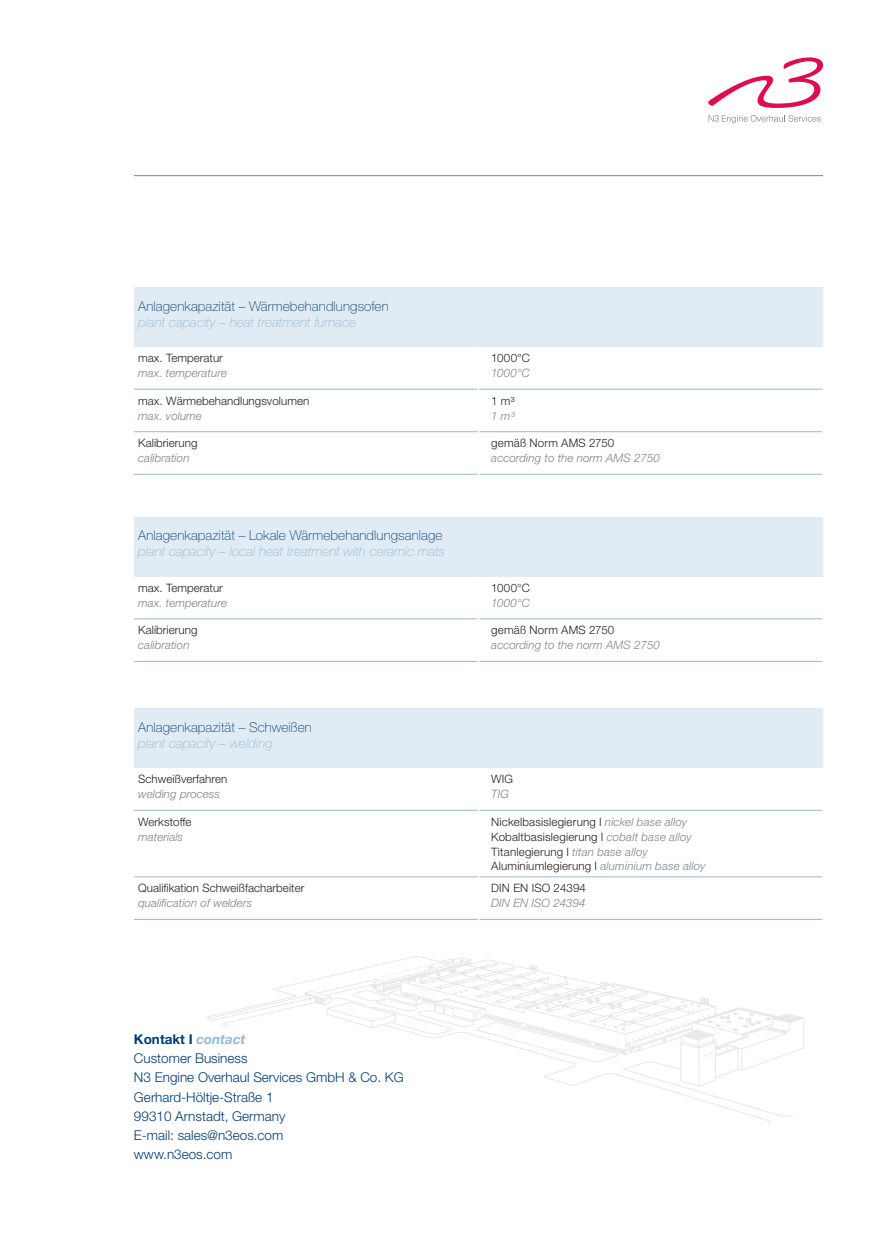
<style>
.page{position:relative;width:872px;height:1242px;background:#fff}
.page>*{position:absolute;margin:0;border:0;box-sizing:border-box;transform-origin:0 0}
.t1{font:300 13.5px/19.2px "Helvetica Neue";color:#003b71}
.t2{font:100 13.5px "Helvetica Neue";letter-spacing:.01em;color:#003b71}
.t3{font:italic 100 13.5px "Helvetica Neue";color:#94b9d7}
.t4{font:300 11.55px/14.9px "Helvetica Neue";letter-spacing:.005em;color:#231f20}
.t5{font:italic 300 11.55px "Helvetica Neue";letter-spacing:.005em;color:#808285}
.s1{font-style:italic;color:#808285}
.s2{font-weight:700}
.s3{font-weight:700;font-style:italic;color:#94b9d7}
</style>
<div class="page">
<svg style="left:205px;top:956px;width:599px;height:130px"></svg>
<hr style="left:134px;top:175px;width:689px;height:1px;background:#808285">
<svg style="left:708px;top:57px;width:115px;height:51px"></svg>
<svg style="left:708px;top:115px;width:112px;height:8px"></svg>
<div style="left:134px;top:287px;width:689px;height:60px;background:#e1ebf4"></div>
<hr style="left:822px;top:287px;width:1px;height:60px;background:#fff">
<hr style="left:479px;top:389px;width:343px;height:1px;background:#94b9d7">
<hr style="left:479px;top:431px;width:343px;height:1px;background:#94b9d7">
<hr style="left:479px;top:474px;width:343px;height:1px;background:#94b9d7">
<hr style="left:134px;top:389px;width:344px;height:1px;background:#94b9d7">
<hr style="left:134px;top:431px;width:344px;height:1px;background:#94b9d7">
<hr style="left:134px;top:474px;width:344px;height:1px;background:#94b9d7">
<div style="left:134px;top:517px;width:689px;height:59px;background:#e1ebf4"></div>
<hr style="left:822px;top:517px;width:1px;height:59px;background:#fff">
<hr style="left:479px;top:618px;width:343px;height:1px;background:#94b9d7">
<hr style="left:479px;top:661px;width:343px;height:1px;background:#94b9d7">
<hr style="left:134px;top:618px;width:344px;height:1px;background:#94b9d7">
<hr style="left:134px;top:661px;width:344px;height:1px;background:#94b9d7">
<div style="left:134px;top:708px;width:689px;height:59px;background:#e1ebf4"></div>
<hr style="left:822px;top:708px;width:1px;height:59px;background:#fff">
<hr style="left:479px;top:810px;width:343px;height:1px;background:#94b9d7">
<hr style="left:479px;top:876px;width:343px;height:1px;background:#94b9d7">
<hr style="left:479px;top:919px;width:343px;height:1px;background:#94b9d7">
<hr style="left:134px;top:810px;width:344px;height:1px;background:#94b9d7">
<hr style="left:134px;top:876px;width:344px;height:1px;background:#94b9d7">
<hr style="left:134px;top:919px;width:344px;height:1px;background:#94b9d7">
<hr style="left:478px;top:919px;width:1px;height:43px;background:#fff">
<p class="t2" style="left:138px;top:298px;width:252px">Anlagenkapazität – Wärmebehandlungsofen</p>
<p class="t3" style="left:138px;top:314px;width:220px">plant capacity – heat treatment furnace</p>
<p class="t4" style="left:138px;top:350px;width:86px">max. Temperatur</p>
<p class="t5" style="left:138px;top:366px;width:90px">max. temperature</p>
<p class="t4" style="left:138px;top:393px;width:172px">max. Wärmebehandlungsvolumen</p>
<p class="t5" style="left:138px;top:408px;width:65px">max. volume</p>
<p class="t4" style="left:138px;top:435px;width:61px">Kalibrierung</p>
<p class="t5" style="left:138px;top:451px;width:53px">calibration</p>
<p class="t2" style="left:138px;top:528px;width:306px">Anlagenkapazität – Lokale Wärmebehandlungsanlage</p>
<p class="t3" style="left:138px;top:544px;width:308px">plant capacity – local heat treatment with ceramic mats</p>
<p class="t4" style="left:138px;top:580px;width:86px">max. Temperatur</p>
<p class="t5" style="left:138px;top:596px;width:90px">max. temperature</p>
<p class="t4" style="left:138px;top:622px;width:61px">Kalibrierung</p>
<p class="t5" style="left:138px;top:638px;width:53px">calibration</p>
<p class="t2" style="left:138px;top:719px;width:175px">Anlagenkapazität – Schweißen</p>
<p class="t3" style="left:138px;top:735px;width:136px">plant capacity – welding</p>
<p class="t4" style="left:138px;top:771px;width:91px">Schweißverfahren</p>
<p class="t5" style="left:138px;top:787px;width:83px">welding process</p>
<p class="t4" style="left:138px;top:814px;width:55px">Werkstoffe</p>
<p class="t5" style="left:138px;top:829px;width:46px">materials</p>
<p class="t4" style="left:138px;top:880px;width:168px">Qualifikation Schweißfacharbeiter</p>
<p class="t5" style="left:138px;top:896px;width:116px">qualification of welders</p>
<p class="t4" style="left:491px;top:350px;width:40px">1000°C</p>
<p class="t5" style="left:491px;top:366px;width:40px">1000°C</p>
<p class="t4" style="left:491px;top:393px;width:25px">1 m³</p>
<p class="t5" style="left:491px;top:408px;width:25px">1 m³</p>
<p class="t4" style="left:491px;top:435px;width:124px">gemäß Norm AMS 2750</p>
<p class="t5" style="left:491px;top:451px;width:170px">according to the norm AMS 2750</p>
<p class="t4" style="left:491px;top:580px;width:40px">1000°C</p>
<p class="t5" style="left:491px;top:596px;width:40px">1000°C</p>
<p class="t4" style="left:491px;top:622px;width:124px">gemäß Norm AMS 2750</p>
<p class="t5" style="left:491px;top:638px;width:170px">according to the norm AMS 2750</p>
<p class="t4" style="left:491px;top:771px;width:23px">WIG</p>
<p class="t5" style="left:491px;top:787px;width:19px">TIG</p>
<p class="t4" style="left:491px;top:814px;width:216px">Nickelbasislegierung I <span class="s1">nickel base alloy </span>Kobaltbasislegierung I <span class="s1">cobalt base alloy </span>Titanlegierung I <span class="s1">titan base alloy </span>Aluminiumlegierung I <span class="s1">aluminium base alloy</span></p>
<p class="t4" style="left:491px;top:880px;width:96px">DIN EN ISO 24394</p>
<p class="t5" style="left:491px;top:896px;width:96px">DIN EN ISO 24394</p>
<p class="t1" style="left:134px;top:1029px;width:271px"><span class="s2">Kontakt I</span> <span class="s3">contact<br></span>Customer Business<br>N3 Engine Overhaul Services GmbH &amp; Co. KG<br>Gerhard-Höltje-Straße 1<br>99310 Arnstadt, Germany<br>E-mail: sales@n3eos.com<br>www.n3eos.com</p>
</div>
